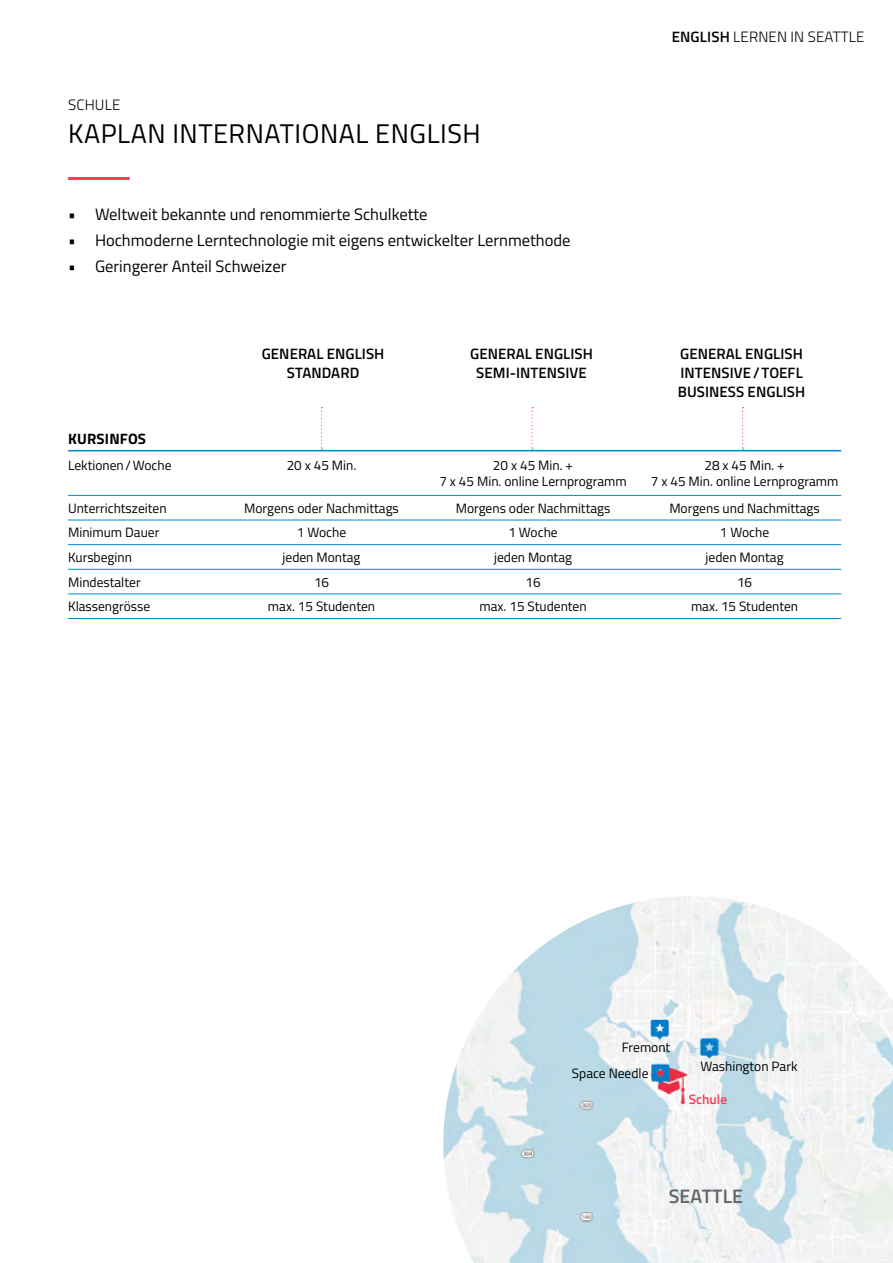
<style>
.page{position:relative;width:893px;height:1263px;background:#fff}
.page>*{position:absolute;margin:0;border:0;box-sizing:border-box;transform-origin:0 0}
.t1{font:27px "Titillium Web";letter-spacing:.02em;color:#000}
.t2{font:600 19.5px "Titillium Web";letter-spacing:.01em;color:#636466}
.t3{font:16.5px "Titillium Web";color:#000}
.t4{font:600 15px/19.4px "Titillium Web";letter-spacing:.005em;color:#000}
.t5{font:300 15px "Titillium Web";letter-spacing:.01em;color:#000}
.t6{font:700 15px "Titillium Web";letter-spacing:.01em;color:#000}
.t7{font:13.5px "Titillium Web";color:#000}
.t8{font:600 13.5px "Titillium Web";color:#ef4056}
.s1{font-weight:600}
</style>
<div class="page">
<hr style="left:68px;top:450px;width:773px;height:1px;background:#0089cf">
<hr style="left:68px;top:495px;width:773px;height:1px;background:#0089cf">
<hr style="left:68px;top:520px;width:773px;height:1px;background:#0089cf">
<hr style="left:68px;top:544px;width:773px;height:1px;background:#0089cf">
<hr style="left:68px;top:569px;width:773px;height:1px;background:#0089cf">
<hr style="left:68px;top:594px;width:773px;height:1px;background:#0089cf">
<hr style="left:68px;top:618px;width:773px;height:1px;background:#0089cf">
<img style="left:443px;top:896px;width:450px;height:367px">
<hr style="left:68px;top:177px;width:62px;height:3px;background:#ef4056">
<svg style="left:321px;top:407px;width:1px;height:43px"></svg>
<svg style="left:531px;top:407px;width:2px;height:43px"></svg>
<svg style="left:742px;top:407px;width:2px;height:43px"></svg>
<p class="t5" style="left:68px;top:94px;width:54px">SCHULE</p>
<h1 class="t1" style="left:68px;top:113px;width:414px">KAPLAN INTERNATIONAL ENGLISH</h1>
<p class="t3" style="left:68px;top:202px;width:361px">• Weltweit bekannte und renommierte Schulkette</p>
<p class="t3" style="left:68px;top:228px;width:504px">• Hochmoderne Lerntechnologie mit eigens entwickelter Lernmethode</p>
<p class="t3" style="left:68px;top:255px;width:220px">• Geringerer Anteil Schweizer</p>
<p class="t5" style="left:672px;top:26px;width:194px"><span class="s1">ENGLISH</span> LERNEN IN SEATTLE</p>
<p class="t4" style="left:262px;top:343px;width:124px">GENERAL ENGLISH</p>
<p class="t4" style="left:470px;top:343px;width:124px">GENERAL ENGLISH</p>
<p class="t4" style="left:680px;top:343px;width:124px">GENERAL ENGLISH</p>
<p class="t4" style="left:287px;top:362px;width:74px">STANDARD</p>
<p class="t4" style="left:476px;top:362px;width:112px">SEMI-INTENSIVE</p>
<p class="t4" style="left:678px;top:362px;width:129px">INTENSIVE/TOEFL<br>BUSINESS ENGLISH</p>
<p class="t6" style="left:68px;top:427px;width:79px">KURSINFOS</p>
<p class="t7" style="left:68px;top:455px;width:105px">Lektionen/Woche</p>
<p class="t7" style="left:287px;top:455px;width:71px">20 x 45 Min.</p>
<p class="t7" style="left:493px;top:455px;width:82px">20 x 45 Min. +</p>
<p class="t7" style="left:704px;top:455px;width:82px">28 x 45 Min. +</p>
<p class="t7" style="left:439px;top:471px;width:189px">7 x 45 Min. online Lernprogramm</p>
<p class="t7" style="left:651px;top:471px;width:189px">7 x 45 Min. online Lernprogramm</p>
<p class="t7" style="left:68px;top:498px;width:100px">Unterrichtszeiten</p>
<p class="t7" style="left:244px;top:498px;width:156px">Morgens oder Nachmittags</p>
<p class="t7" style="left:456px;top:498px;width:156px">Morgens oder Nachmittags</p>
<p class="t7" style="left:669px;top:498px;width:152px">Morgens und Nachmittags</p>
<p class="t7" style="left:68px;top:523px;width:93px">Minimum Dauer</p>
<p class="t7" style="left:297px;top:523px;width:51px">1 Woche</p>
<p class="t7" style="left:508px;top:523px;width:51px">1 Woche</p>
<p class="t7" style="left:720px;top:523px;width:51px">1 Woche</p>
<p class="t7" style="left:68px;top:547px;width:65px">Kursbeginn</p>
<p class="t7" style="left:283px;top:547px;width:80px">jeden Montag</p>
<p class="t7" style="left:494px;top:547px;width:80px">jeden Montag</p>
<p class="t7" style="left:706px;top:547px;width:80px">jeden Montag</p>
<p class="t7" style="left:68px;top:572px;width:74px">Mindestalter</p>
<p class="t7" style="left:314px;top:572px;width:17px">16</p>
<p class="t7" style="left:525px;top:572px;width:17px">16</p>
<p class="t7" style="left:737px;top:572px;width:17px">16</p>
<p class="t7" style="left:68px;top:597px;width:84px">Klassengrösse</p>
<p class="t7" style="left:268px;top:597px;width:109px">max. 15 Studenten</p>
<p class="t7" style="left:479px;top:597px;width:109px">max. 15 Studenten</p>
<p class="t7" style="left:691px;top:597px;width:109px">max. 15 Studenten</p>
<p class="t7" style="left:622px;top:1037px;width:50px">Fremont</p>
<p class="t7" style="left:572px;top:1063px;width:78px">Space Needle</p>
<p class="t7" style="left:700px;top:1057px;width:99px">Washington Park</p>
<p class="t8" style="left:689px;top:1089px;width:40px">Schule</p>
<h2 class="t2" style="left:669px;top:1182px;width:76px">SEATTLE</h2>
</div>
